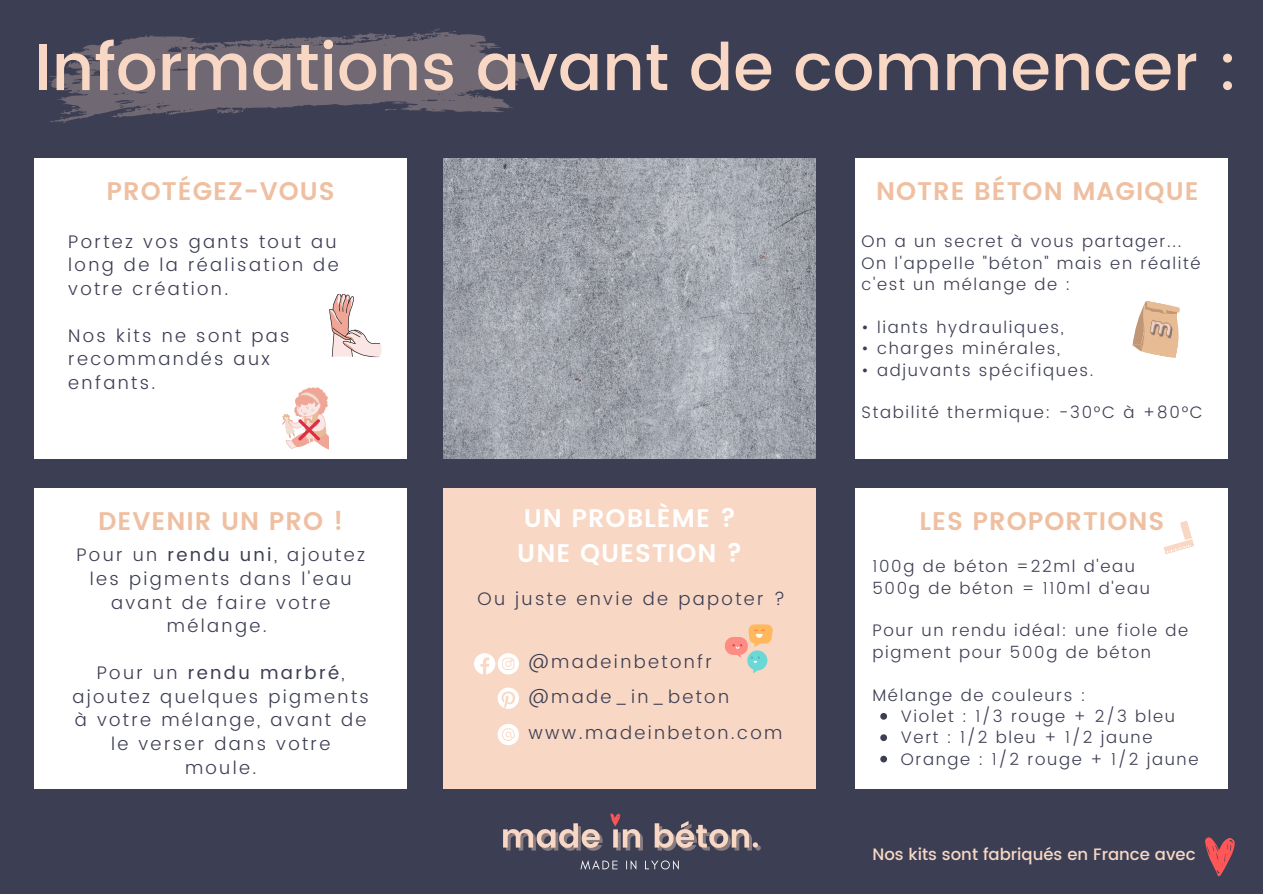
<style>
.page{position:relative;width:1263px;height:894px;background:#fff}
.page>*{position:absolute;margin:0;border:0;box-sizing:border-box;transform-origin:0 0}
.t1{font:500 65.55px "Poppins";color:#f8d7c4}
.t2{font:600 25.5px "Poppins";letter-spacing:.04em;color:#efbfa1}
.t3{font:600 25.5px "Poppins";letter-spacing:.04em;color:#fff}
.t4{font:300 18.15px/23.5px "Poppins";letter-spacing:.13em;color:#3c3e53}
.t5{font:300 16.65px/21.3px "Poppins";letter-spacing:.1em;color:#3c3e53}
.t6{font:500 16.5px "Poppins";color:#f8d7c4}
.s1{font-weight:400}
</style>
<div class="page">
<div style="left:0;top:0;width:1263px;height:893px;background:#3c3e53"></div>
<div style="left:34px;top:158px;width:373px;height:300px;background:#fff"></div>
<div style="left:855px;top:488px;width:373px;height:300px;background:#fff"></div>
<img style="left:503px;top:813px;width:258px;height:57px">
<div style="left:855px;top:158px;width:373px;height:300px;background:#fff"></div>
<div style="left:444px;top:488px;width:372px;height:300px;background:#f8d7c4"></div>
<svg style="left:329px;top:294px;width:53px;height:64px"></svg>
<svg style="left:282px;top:387px;width:46px;height:62px"></svg>
<svg style="left:1132px;top:301px;width:48px;height:57px"></svg>
<img style="left:1148px;top:317px;width:27px;height:24px">
<div style="left:34px;top:488px;width:373px;height:300px;background:#fff"></div>
<svg style="left:474px;top:653px;width:45px;height:21px"></svg>
<svg style="left:498px;top:687px;width:21px;height:21px"></svg>
<svg style="left:498px;top:724px;width:21px;height:21px"></svg>
<svg style="left:725px;top:624px;width:48px;height:49px"></svg>
<svg style="left:1205px;top:837px;width:30px;height:39px"></svg>
<svg style="left:49px;top:28px;width:487px;height:95px"></svg>
<img style="left:444px;top:158px;width:372px;height:300px">
<svg style="left:1164px;top:521px;width:30px;height:33px"></svg>
<svg style="left:880px;top:713px;width:7px;height:6px"></svg>
<svg style="left:880px;top:734px;width:7px;height:6px"></svg>
<svg style="left:880px;top:755px;width:7px;height:7px"></svg>
<p class="t1" style="left:34px;top:29px;width:1205px">Informations avant de commencer :</p>
<p class="t2" style="left:107px;top:176px;width:230px">PROTÉGEZ-VOUS</p>
<p class="t2" style="left:876px;top:176px;width:324px">NOTRE BÉTON MAGIQUE</p>
<p class="t4" style="left:68px;top:229px;width:272px">Portez vos gants tout au long de la réalisation de votre création.</p>
<p class="t4" style="left:68px;top:324px;width:223px">Nos kits ne sont pas recommandés aux enfants.</p>
<p class="t2" style="left:98px;top:506px;width:247px">DEVENIR UN PRO !</p>
<p class="t4" style="left:76px;top:543px;width:290px;text-align:center">Pour un <span class="s1">rendu uni</span>, ajoutez les pigments dans l'eau avant de faire votre mélange.</p>
<p class="t4" style="left:72px;top:661px;width:298px;text-align:center">Pour un <span class="s1">rendu marbré</span>, ajoutez quelques pigments à votre mélange, avant de le verser dans votre<br>moule.</p>
<p class="t3" style="left:524px;top:503px;width:214px">UN PROBLÈME ?</p>
<p class="t3" style="left:517px;top:538px;width:227px">UNE QUESTION ?</p>
<p class="t4" style="left:477px;top:586px;width:309px">Ou juste envie de papoter ?</p>
<p class="t4" style="left:528px;top:649px;width:185px">@madeinbetonfr</p>
<p class="t4" style="left:528px;top:684px;width:202px">@made_in_beton</p>
<p class="t4" style="left:528px;top:720px;width:255px">www.madeinbeton.com</p>
<p class="t5" style="left:861px;top:231px;width:321px">On a un secret à vous partager...</p>
<p class="t5" style="left:861px;top:252px;width:341px">On l'appelle "béton" mais en réalité c'est un mélange de :</p>
<p class="t5" style="left:861px;top:316px;width:204px">• liants hydrauliques,</p>
<p class="t5" style="left:861px;top:338px;width:200px">• charges minérales,</p>
<p class="t5" style="left:861px;top:359px;width:233px">• adjuvants spécifiques.</p>
<p class="t5" style="left:861px;top:402px;width:343px">Stabilité thermique: -30°C à +80°C</p>
<p class="t2" style="left:919px;top:506px;width:246px">LES PROPORTIONS</p>
<p class="t5" style="left:872px;top:555px;width:264px">100g de béton =22ml d'eau</p>
<p class="t5" style="left:872px;top:577px;width:279px">500g de béton = 110ml d'eau</p>
<p class="t5" style="left:872px;top:619px;width:317px">Pour un rendu idéal: une fiole de pigment pour 500g de béton</p>
<p class="t5" style="left:872px;top:684px;width:215px">Mélange de couleurs :</p>
<p class="t5" style="left:901px;top:705px;width:276px">Violet : 1/3 rouge + 2/3 bleu</p>
<p class="t5" style="left:901px;top:726px;width:253px">Vert : 1/2 bleu + 1/2 jaune</p>
<p class="t5" style="left:901px;top:748px;width:299px">Orange : 1/2 rouge + 1/2 jaune</p>
<p class="t6" style="left:872px;top:844px;width:325px">Nos kits sont fabriqués en France avec</p>
</div>
